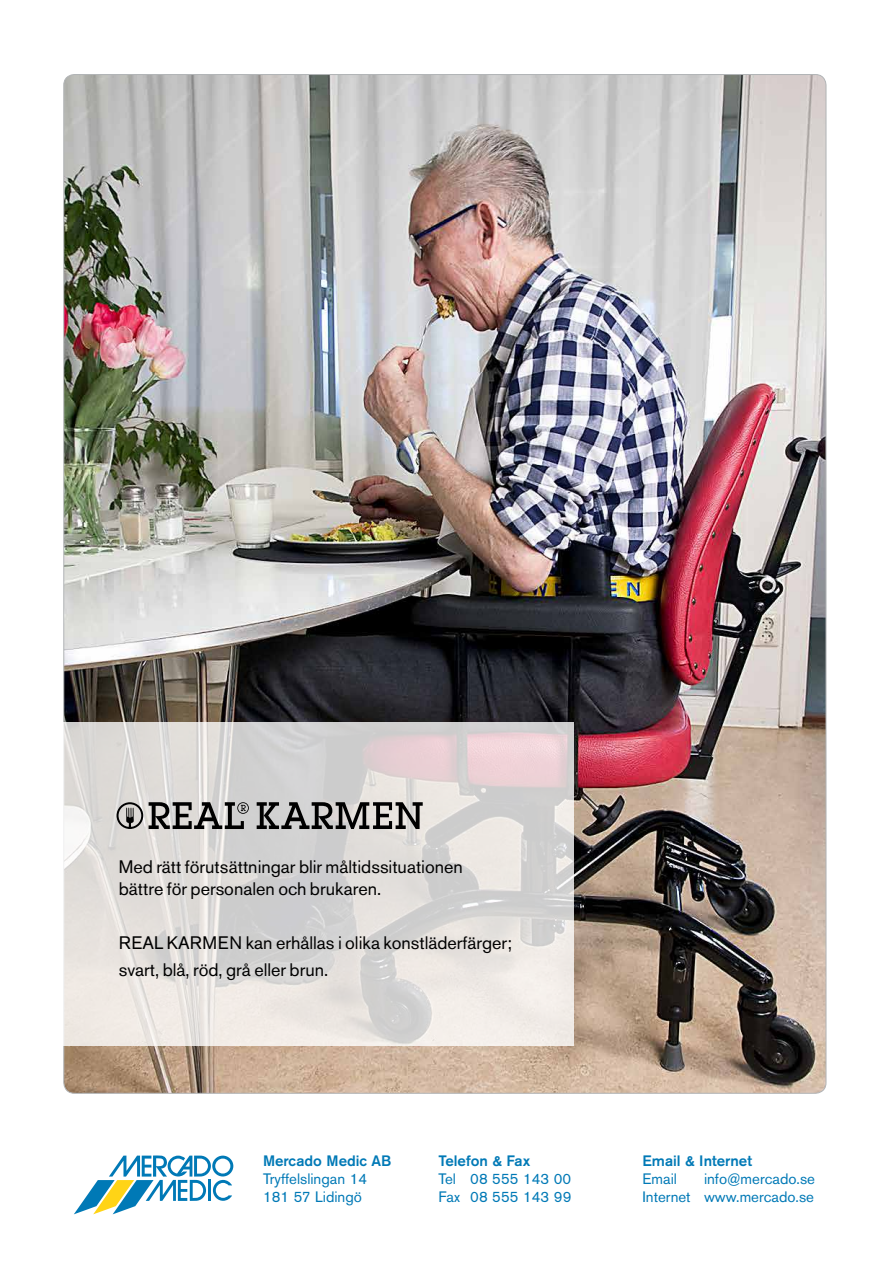
<style>
.page{position:relative;width:893px;height:1263px;background:#fff}
.page>*{position:absolute;margin:0;border:0;box-sizing:border-box;transform-origin:0 0}
.t1{font:18px/21.6px "Akzidenz Grotesk BE";color:#000}
.t2{font:15px "Akzidenz Grotesk BE";color:#0079b6}
.t3{font:500 15px "Akzidenz Grotesk BE";color:#0079b6}
</style>
<div class="page">
<img style="left:65px;top:75px;width:761px;height:1017px">
<svg style="left:63px;top:723px;width:511px;height:323px"></svg>
<svg style="left:74px;top:1155px;width:159px;height:59px"></svg>
<svg style="left:149px;top:802px;width:100px;height:27px"></svg>
<svg style="left:257px;top:802px;width:166px;height:27px"></svg>
<svg style="left:117px;top:802px;width:26px;height:27px"></svg>
<p class="t1" style="left:119px;top:856px;width:346px">Med rätt förutsättningar blir måltidssituationen bättre för personalen och brukaren.</p>
<p class="t1" style="left:119px;top:929px;width:395px;line-height:27px">REAL KARMEN kan erhållas i olika konstläderfärger; svart, blå, röd, grå eller brun.</p>
<p class="t3" style="left:263px;top:1151px;width:130px">Mercado Medic AB</p>
<p class="t3" style="left:438px;top:1151px;width:93px">Telefon &amp; Fax</p>
<p class="t3" style="left:642px;top:1151px;width:111px">Email &amp; Internet</p>
<p class="t2" style="left:263px;top:1169px;width:106px">Tryffelslingan 14</p>
<p class="t2" style="left:438px;top:1169px;width:134px">Tel 08 555 143 00</p>
<p class="t2" style="left:642px;top:1169px;width:36px">Email</p>
<p class="t2" style="left:704px;top:1169px;width:112px">info@mercado.se</p>
<p class="t2" style="left:263px;top:1187px;width:100px">181 57 Lidingö</p>
<p class="t2" style="left:438px;top:1187px;width:134px">Fax 08 555 143 99</p>
<p class="t2" style="left:642px;top:1187px;width:173px">Internet www.mercado.se</p>
</div>
